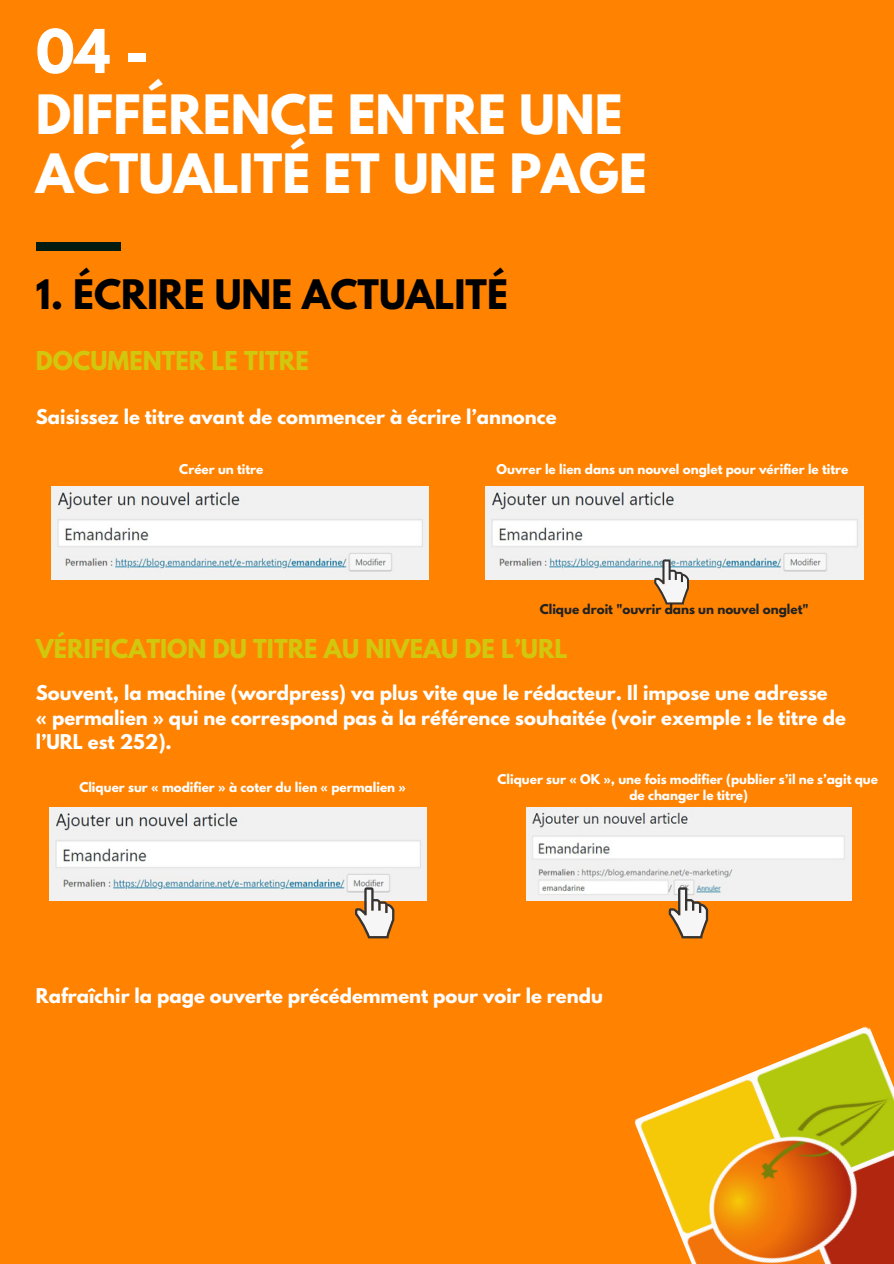
<style>
.page{position:relative;width:894px;height:1264px;background:#fff}
.page>*{position:absolute;margin:0;border:0;box-sizing:border-box;transform-origin:0 0}
.t1{font:700 53.4px "League Spartan";color:#fff}
.t2{font:700 48px/59.2px "League Spartan";color:#fff}
.t3{font:700 36px "League Spartan";color:#000}
.t4{font:700 23.1px "League Spartan";color:#d1c80e}
.t5{font:700 18px/24.8px "League Spartan";color:#fff}
.t6{font:700 12px/15.8px "League Spartan";color:#fff;text-align:center}
.t7{font:700 12px "League Spartan";color:#222}
</style>
<div class="page">
<div style="left:0;top:0;width:893px;height:1263px;background:#ff8200"></div>
<div style="left:37px;top:242px;width:84px;height:9px;background:#011b10"></div>
<img style="left:51px;top:487px;width:377px;height:92px">
<img style="left:485px;top:487px;width:377px;height:92px">
<svg style="left:654px;top:559px;width:34px;height:45px;background:#c5bbae"></svg>
<img style="left:634px;top:1026px;width:259px;height:237px">
<img style="left:49px;top:807px;width:377px;height:93px">
<svg style="left:355px;top:887px;width:39px;height:51px;background:#ceb8a2"></svg>
<img style="left:526px;top:807px;width:324px;height:93px">
<svg style="left:668px;top:887px;width:40px;height:51px"></svg>
<h1 class="t1" style="left:36px;top:25px;width:114px">04 -</h1>
<h2 class="t2" style="left:36px;top:91px;width:612px">DIFFÉRENCE ENTRE UNE<br>ACTUALITÉ ET UNE PAGE</h2>
<h3 class="t3" style="left:36px;top:276px;width:473px">1. ÉCRIRE UNE ACTUALITÉ</h3>
<p class="t4" style="left:36px;top:349px;width:274px">DOCUMENTER LE TITRE</p>
<p class="t5" style="left:36px;top:406px;width:522px">Saisissez le titre avant de commencer à écrire l’annonce</p>
<p class="t6" style="left:179px;top:463px;width:86px">Créer un titre</p>
<p class="t6" style="left:496px;top:463px;width:353px">Ouvrer le lien dans un nouvel onglet pour vérifier le titre</p>
<p class="t7" style="left:539px;top:603px;width:270px">Clique droit "ouvrir dans un nouvel onglet"</p>
<p class="t4" style="left:36px;top:637px;width:533px">VÉRIFICATION DU TITRE AU NIVEAU DE L’URL</p>
<p class="t5" style="left:36px;top:682px;width:811px">Souvent, la machine (wordpress) va plus vite que le rédacteur. Il impose une adresse<br>« permalien » qui ne correspond pas à la référence souhaitée (voir exemple : le titre de l’URL est 252).</p>
<p class="t6" style="left:79px;top:781px;width:328px">Cliquer sur « modifier » à coter du lien « permalien »</p>
<p class="t6" style="left:497px;top:772px;width:382px">Cliquer sur « OK », une fois modifier (publier s’il ne s’agit que de changer le titre)</p>
<p class="t5" style="left:36px;top:985px;width:568px">Rafraîchir la page ouverte précédemment pour voir le rendu</p>
</div>
